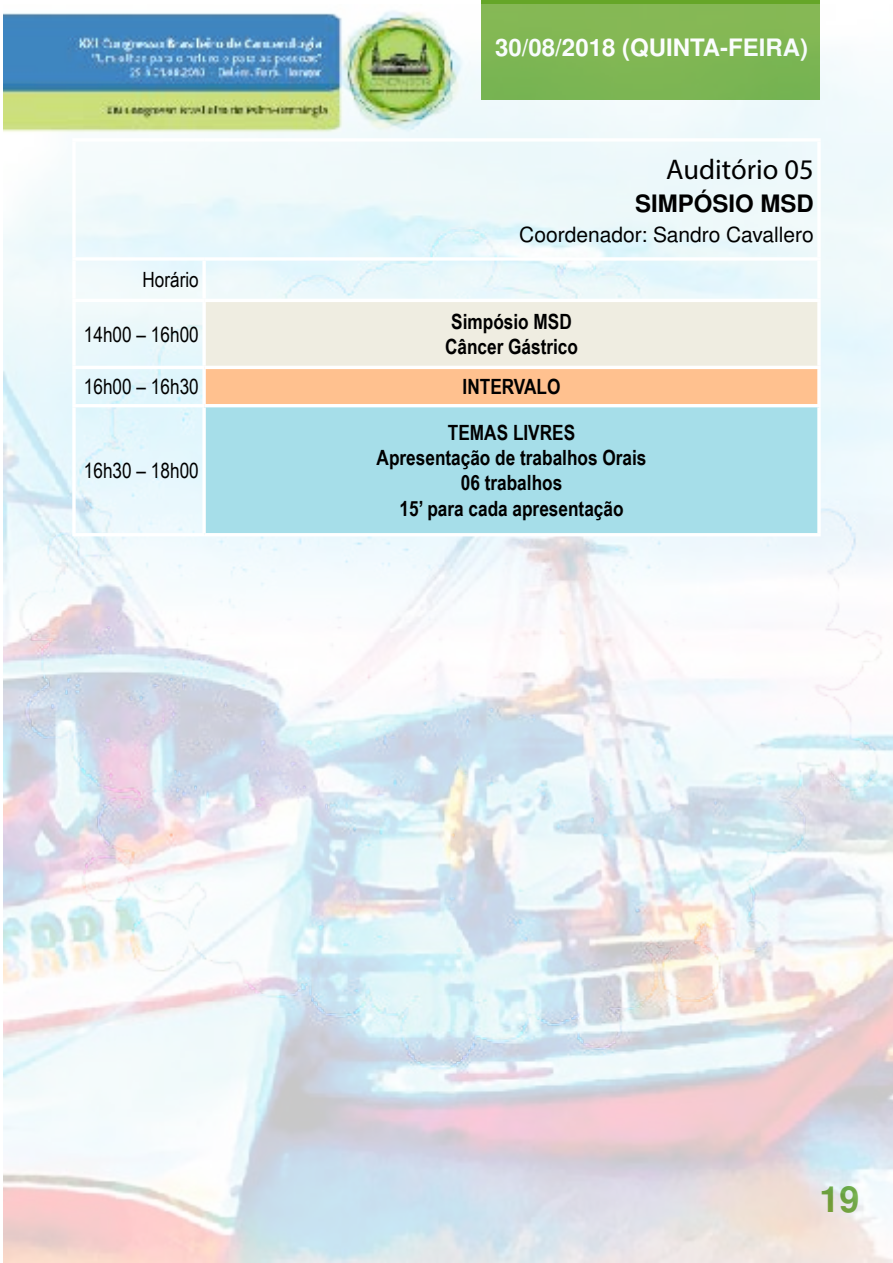
<style>
.page{position:relative;width:893px;height:1263px;background:#fff}
.page>*{position:absolute;margin:0;border:0;box-sizing:border-box;transform-origin:0 0}
.t1{font:700 36px "Nimbus San L";color:#65a627}
.t2{font:28.5px "Myriad Pro";color:#000}
.t3{font:700 24px "Nimbus San L";color:#fff}
.t4{font:700 24px "Nimbus San L";color:#000}
.t5{font:700 21px/25.2px "Arial Narrow";color:#000}
.t6{font:21px "Arial Narrow";color:#000}
.t7{font:21px "Nimbus San L";color:#000}
</style>
<div class="page">
<div style="left:482px;top:0;width:338px;height:100px;background:#65a627"></div>
<img style="left:3px;top:4px;width:890px;height:1259px">
<div style="left:204px;top:300px;width:615px;height:67px;background:#efede1"></div>
<div style="left:204px;top:367px;width:615px;height:39px;background:#ffc18f"></div>
<div style="left:204px;top:406px;width:615px;height:129px;background:#a6dee9"></div>
<hr style="left:72px;top:138px;width:132px;height:4px;background:#fff">
<hr style="left:72px;top:142px;width:4px;height:115px;background:#fff">
<hr style="left:204px;top:138px;width:617px;height:4px;background:#fff">
<hr style="left:817px;top:142px;width:4px;height:115px;background:#fff">
<hr style="left:72px;top:257px;width:132px;height:4px;background:#fff">
<hr style="left:72px;top:261px;width:4px;height:38px;background:#fff">
<hr style="left:204px;top:257px;width:617px;height:4px;background:#fff">
<hr style="left:202px;top:261px;width:4px;height:38px;background:#fff">
<hr style="left:817px;top:261px;width:4px;height:38px;background:#fff">
<hr style="left:72px;top:299px;width:132px;height:3px;background:#fff">
<hr style="left:72px;top:302px;width:4px;height:64px;background:#fff">
<hr style="left:204px;top:299px;width:617px;height:3px;background:#fff">
<hr style="left:202px;top:302px;width:4px;height:64px;background:#fff">
<hr style="left:817px;top:302px;width:4px;height:64px;background:#fff">
<hr style="left:72px;top:366px;width:132px;height:3px;background:#fff">
<hr style="left:72px;top:369px;width:4px;height:35px;background:#fff">
<hr style="left:204px;top:366px;width:617px;height:3px;background:#fff">
<svg style="left:202px;top:369px;width:4px;height:35px"></svg>
<svg style="left:817px;top:369px;width:4px;height:35px"></svg>
<hr style="left:72px;top:404px;width:132px;height:3px;background:#fff">
<hr style="left:72px;top:407px;width:4px;height:126px;background:#fff">
<hr style="left:204px;top:404px;width:617px;height:3px;background:#fff">
<hr style="left:202px;top:407px;width:4px;height:126px;background:#f7fcfe">
<svg style="left:817px;top:407px;width:4px;height:126px"></svg>
<hr style="left:72px;top:533px;width:132px;height:3px;background:#fff">
<hr style="left:204px;top:533px;width:617px;height:3px;background:#fff">
<p class="t3" style="left:495px;top:30px;width:314px">30/08/2018 (QUINTA-FEIRA)</p>
<p class="t6" style="left:142px;top:264px;width:58px">Horário</p>
<p class="t6" style="left:84px;top:319px;width:116px">14h00 – 16h00</p>
<h2 class="t2" style="left:666px;top:152px;width:149px">Auditório 05</h2>
<p class="t4" style="left:635px;top:186px;width:180px">SIMPÓSIO MSD</p>
<p class="t7" style="left:519px;top:219px;width:296px">Coordenador: Sandro Cavallero</p>
<p class="t5" style="left:445px;top:308px;width:135px">Simpósio MSD<br>Câncer Gástrico</p>
<p class="t6" style="left:84px;top:371px;width:116px">16h00 – 16h30</p>
<p class="t5" style="left:463px;top:373px;width:99px">INTERVALO</p>
<p class="t6" style="left:84px;top:455px;width:116px">16h30 – 18h00</p>
<p class="t5" style="left:377px;top:419px;width:271px;text-align:center">TEMAS LIVRES<br>Apresentação de trabalhos Orais<br>06 trabalhos<br>15’ para cada apresentação</p>
<h1 class="t1" style="left:820px;top:1173px;width:42px">19</h1>
</div>
